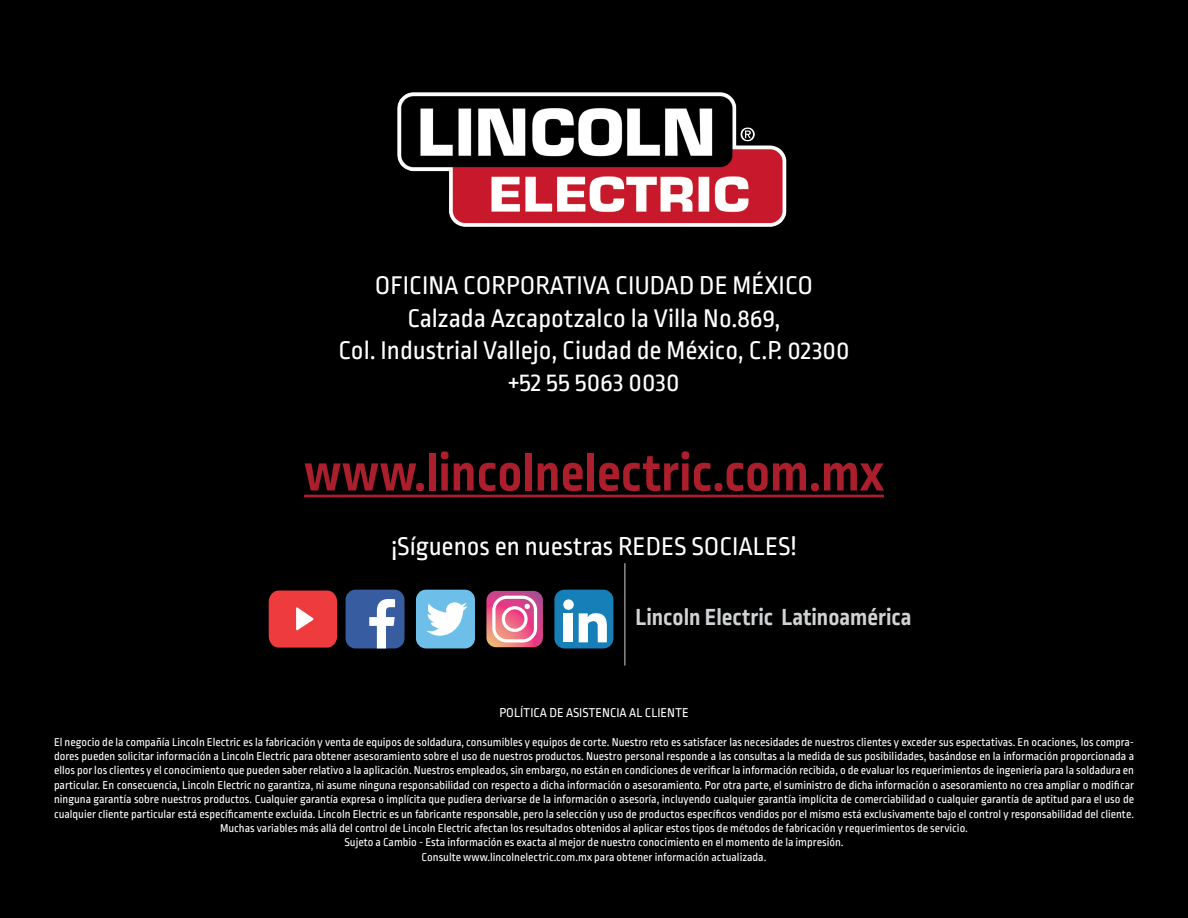
<style>
.page{position:relative;width:1188px;height:918px;background:#000}
.page>*{position:absolute;margin:0;border:0;box-sizing:border-box;transform-origin:0 0}
.t1{font:700 55.5px "Ropa Sans Pro";color:#ab1e2c}
.t2{font:27px "Ropa Sans Pro";color:#fff}
.t3{font:700 24.6px "Ropa Sans Pro";color:#d1d2d4}
.t4{font:13.5px "Ropa Sans Pro";color:#fff}
.t5{font:12px/14.4px "Ropa Sans Pro";color:#fff;text-align:center}
</style>
<div class="page">
<hr style="left:304px;top:495px;width:580px;height:2px;background:#ab1e2c">
<img style="left:397px;top:92px;width:390px;height:135px">
<div style="left:416px;top:590px;width:59px;height:58px;background:#6ebeea;border-radius:10px"></div>
<svg style="left:426px;top:602px;width:42px;height:34px"></svg>
<div style="left:346px;top:590px;width:59px;height:58px;background:#375c9f;border-radius:10px"></div>
<svg style="left:369px;top:599px;width:26px;height:49px"></svg>
<svg style="left:486px;top:591px;width:57px;height:56px;background:#df7d9c"></svg>
<hr style="left:625px;top:564px;width:1px;height:102px;background:#d1d2d4">
<svg style="left:269px;top:591px;width:68px;height:57px;background:#e84446"></svg>
<div style="left:554px;top:590px;width:59px;height:58px;background:#177fb8;border-radius:10px"></div>
<div style="left:564px;top:613px;width:9px;height:29px;background:#fff"></div>
<svg style="left:579px;top:613px;width:28px;height:29px"></svg>
<div style="left:563px;top:599px;width:11px;height:11px;background:#fff;border-radius:50%"></div>
<p class="t2" style="left:375px;top:271px;width:440px">OFICINA CORPORATIVA CIUDAD DE MÉXICO</p>
<p class="t2" style="left:407px;top:303px;width:375px">Calzada Azcapotzalco la Villa No.869,</p>
<p class="t2" style="left:338px;top:336px;width:513px">Col. Industrial Vallejo, Ciudad de México, C.P. 02300</p>
<p class="t2" style="left:508px;top:368px;width:173px">+52 55 5063 0030</p>
<p class="t1" style="left:304px;top:441px;width:581px">www.lincolnelectric.com.mx</p>
<p class="t2" style="left:392px;top:532px;width:406px">¡Síguenos en nuestras REDES SOCIALES!</p>
<p class="t3" style="left:636px;top:603px;width:277px">Lincoln Electric Latinoamérica</p>
<p class="t4" style="left:499px;top:705px;width:191px">POLÍTICA DE ASISTENCIA AL CLIENTE</p>
<p class="t5" style="left:54px;top:735px;width:1082px">El negocio de la compañía Lincoln Electric es la fabricación y venta de equipos de soldadura, consumibles y equipos de corte. Nuestro reto es satisfacer las necesidades de nuestros clientes y exceder sus espectativas. En ocaciones, los compra&shy;dores pueden solicitar información a Lincoln Electric para obtener asesoramiento sobre el uso de nuestros productos. Nuestro personal responde a las consultas a la medida de sus posibilidades, basándose en la información proporcionada a ellos por los clientes y el conocimiento que pueden saber relativo a la aplicación. Nuestros empleados, sin embargo, no están en condiciones de verificar la información recibida, o de evaluar los requerimientos de ingeniería para la soldadura en particular. En consecuencia, Lincoln Electric no garantiza, ni asume ninguna responsabilidad con respecto a dicha información o asesoramiento. Por otra parte, el suministro de dicha información o asesoramiento no crea ampliar o modificar ninguna garantía sobre nuestros productos. Cualquier garantía expresa o implícita que pudiera derivarse de la información o asesoría, incluyendo cualquier garantía implícita de comerciabilidad o cualquier garantía de aptitud para el uso de cualquier cliente particular está específicamente excluida. Lincoln Electric es un fabricante responsable, pero la selección y uso de productos específicos vendidos por el mismo está exclusivamente bajo el control y responsabilidad del cliente.<br>Muchas variables más allá del control de Lincoln Electric afectan los resultados obtenidos al aplicar estos tipos de métodos de fabricación y requerimientos de servicio.</p>
<p class="t5" style="left:344px;top:836px;width:501px">Sujeto a Cambio - Esta información es exacta al mejor de nuestro conocimiento en el momento de la impresión.</p>
<p class="t5" style="left:422px;top:850px;width:346px">Consulte www.lincolnelectric.com.mx para obtener información actualizada.</p>
</div>
